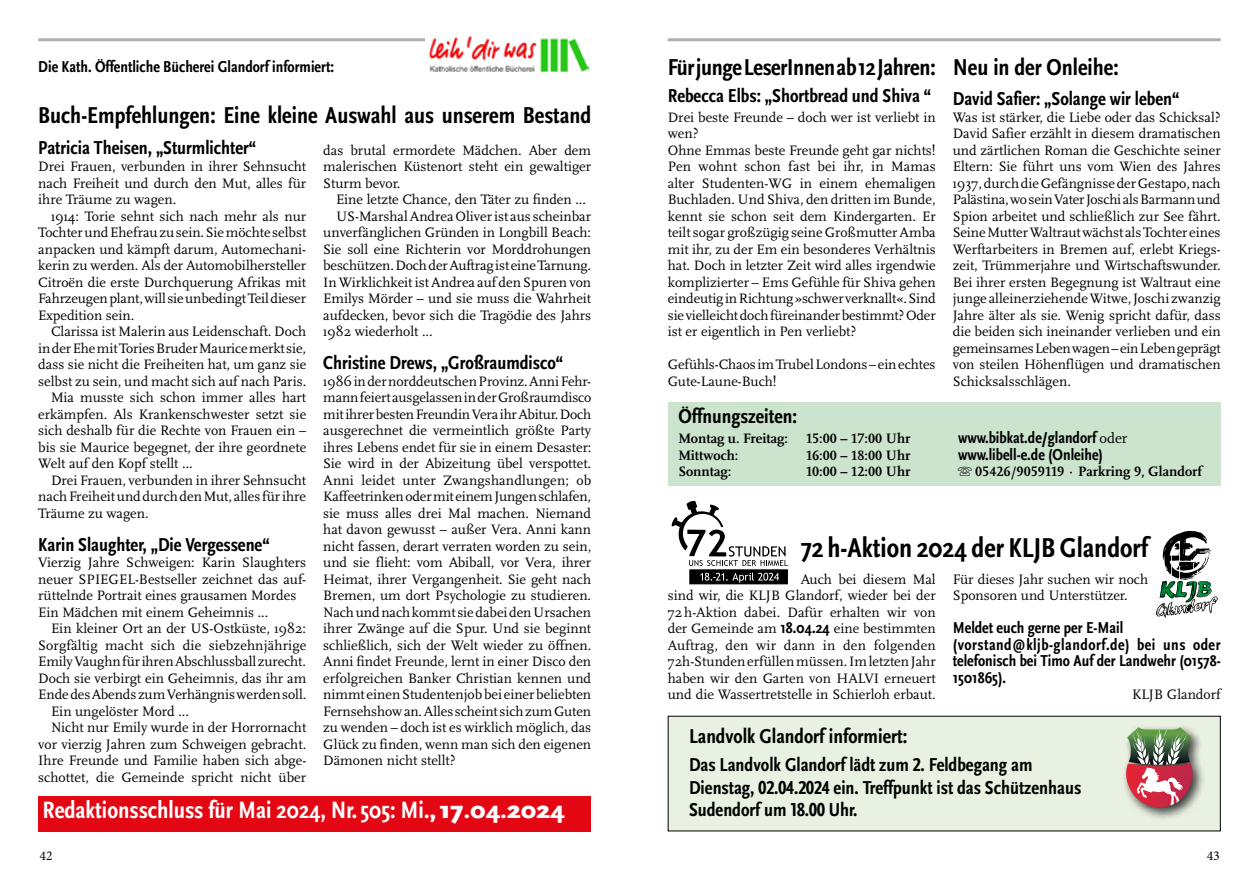
<style>
.page{position:relative;width:1259px;height:893px;background:#fff}
.page>*{position:absolute;margin:0;border:0;box-sizing:border-box;transform-origin:0 0}
.t1{font:700 condensed 28.5px "Scala Sans OT";color:#000}
.t2{font:700 condensed 24.75px "Scala Sans OT";color:#fff}
.t3{font:700 condensed 24px "Scala Sans OT";color:#000}
.t4{font:700 condensed 21px "Scala Sans OT";color:#000}
.t5{font:700 condensed 19.5px/22.5px "Scala Sans OT";color:#000}
.t6{font:700 condensed 16.5px/16.5px "Scala Sans OT";color:#000}
.t7{font:14.25px/16.5px "Scala OT";color:#000;text-align:justify}
.t8{font:700 14.25px "Scala OT";color:#000}
.t9{font:13.5px "Minion Pro";color:#000}
.s1{font-weight:900;font-stretch:normal}
.s2{font-family:"Scala OT";font-weight:400;font-stretch:normal;font-size:15px}
.s3{font-family:"European Pi Three";font-weight:400;font-size:13.5px}
.s4{font-family:"Scala Sans OT";font-weight:700;font-stretch:condensed;font-size:16.5px}
</style>
<div class="page">
<hr style="left:668px;top:38px;width:552px;height:3px;background:#aeafb3">
<hr style="left:38px;top:38px;width:553px;height:3px;background:#aeafb3">
<div style="left:38px;top:796px;width:553px;height:35px;background:#e30613"></div>
<div style="left:425px;top:35px;width:166px;height:37px;background:#fff"></div>
<img style="left:429px;top:36px;width:159px;height:36px">
<div style="left:668px;top:403px;width:552px;height:83px;background:#cce4ce"></div>
<div style="left:668px;top:716px;width:552px;height:115px;background:#e9f1e2"></div>
<div style="left:1121px;top:723px;width:85px;height:97px;background:#000;opacity:.75"></div>
<img style="left:1124px;top:727px;width:70px;height:80px">
<svg style="left:1156px;top:530px;width:63px;height:88px"></svg>
<svg style="left:671px;top:501px;width:117px;height:83px"></svg>
<p class="t6" style="left:38px;top:59px;width:297px">Die Kath. Öffentliche Bücherei Glandorf informiert:</p>
<h3 class="t3" style="left:38px;top:102px;width:554px">Buch-Empfehlungen: Eine kleine Auswahl aus unserem Bestand</h3>
<h3 class="t5" style="left:38px;top:137px;width:219px">Patricia Theisen, „Sturmlichter“</h3>
<p class="t7" style="left:38px;top:159px;width:269px">Drei Frauen, verbunden in ihrer Sehnsucht nach Freiheit und durch den Mut, alles für ihre Träume zu wagen.</p>
<p class="t7" style="left:38px;top:208px;width:269px;text-indent:13px">1914: Torie sehnt sich nach mehr als nur Tochter und Ehefrau zu sein. Sie möchte selbst anpacken und kämpft darum, Automechani&shy;kerin zu werden. Als der Automobilhersteller Citroën die erste Durchquerung Afrikas mit Fahrzeugen plant, will sie unbedingt Teil dieser Expedition sein.</p>
<p class="t7" style="left:51px;top:324px;width:257px">Clarissa ist Malerin aus Leidenschaft. Doch</p>
<p class="t7" style="left:38px;top:340px;width:269px">in der Ehe mit Tories Bruder Maurice merkt sie,</p>
<p class="t7" style="left:38px;top:357px;width:269px">dass sie nicht die Freiheiten hat, um ganz sie</p>
<p class="t7" style="left:38px;top:373px;width:269px">selbst zu sein, und macht sich auf nach Paris.</p>
<p class="t7" style="left:51px;top:390px;width:257px">Mia musste sich schon immer alles hart</p>
<p class="t7" style="left:38px;top:406px;width:269px">erkämpfen. Als Krankenschwester setzt sie</p>
<p class="t7" style="left:38px;top:423px;width:269px">sich deshalb für die Rechte von Frauen ein –</p>
<p class="t7" style="left:38px;top:439px;width:269px">bis sie Maurice begegnet, der ihre geordnete</p>
<p class="t7" style="left:38px;top:456px;width:156px">Welt auf den Kopf stellt ...</p>
<p class="t7" style="left:51px;top:472px;width:257px">Drei Frauen, verbunden in ihrer Sehnsucht</p>
<p class="t7" style="left:38px;top:489px;width:269px">nach Freiheit und durch den Mut, alles für ihre</p>
<p class="t7" style="left:38px;top:505px;width:112px">Träume zu wagen.</p>
<h3 class="t5" style="left:38px;top:534px;width:233px">Karin Slaughter, „Die Vergessene“</h3>
<p class="t7" style="left:38px;top:555px;width:269px;text-align:left">Vierzig Jahre Schweigen: Karin Slaughters neuer SPIEGEL-Bestseller zeichnet das auf&shy;rüttelnde Portrait eines grausamen Mordes Ein Mädchen mit einem Geheimnis ...</p>
<p class="t7" style="left:51px;top:621px;width:257px">Ein kleiner Ort an der US-Ostküste, 1982:</p>
<p class="t7" style="left:38px;top:637px;width:270px">Sorgfältig macht sich die siebzehnjährige</p>
<p class="t7" style="left:38px;top:654px;width:269px">Emily Vaughn für ihren Abschlussball zurecht.</p>
<p class="t7" style="left:38px;top:670px;width:269px">Doch sie verbirgt ein Geheimnis, das ihr am</p>
<p class="t7" style="left:38px;top:687px;width:269px">Ende des Abends zum Verhängnis werden soll.</p>
<p class="t7" style="left:51px;top:703px;width:140px">Ein ungelöster Mord ...</p>
<p class="t7" style="left:51px;top:720px;width:257px">Nicht nur Emily wurde in der Horrornacht</p>
<p class="t7" style="left:38px;top:736px;width:269px">vor vierzig Jahren zum Schweigen gebracht.</p>
<p class="t7" style="left:38px;top:753px;width:269px">Ihre Freunde und Familie haben sich abge-</p>
<p class="t7" style="left:38px;top:769px;width:269px">schottet, die Gemeinde spricht nicht über</p>
<p class="t7" style="left:323px;top:142px;width:269px">das brutal ermordete Mädchen. Aber dem malerischen Küstenort steht ein gewaltiger Sturm bevor.</p>
<p class="t7" style="left:336px;top:192px;width:251px">Eine letzte Chance, den Täter zu finden ...</p>
<p class="t7" style="left:336px;top:208px;width:257px">US-Marshal Andrea Oliver ist aus scheinbar</p>
<p class="t7" style="left:323px;top:225px;width:269px">unverfänglichen Gründen in Longbill Beach:</p>
<p class="t7" style="left:323px;top:241px;width:269px">Sie soll eine Richterin vor Morddrohungen</p>
<p class="t7" style="left:323px;top:258px;width:269px">beschützen. Doch der Auftrag ist eine Tarnung.</p>
<p class="t7" style="left:323px;top:274px;width:269px">In Wirklichkeit ist Andrea auf den Spuren von</p>
<p class="t7" style="left:323px;top:291px;width:269px">Emilys Mörder – und sie muss die Wahrheit</p>
<p class="t7" style="left:323px;top:307px;width:269px">aufdecken, bevor sich die Tragödie des Jahrs</p>
<p class="t7" style="left:323px;top:324px;width:111px">1982 wiederholt ...</p>
<h3 class="t5" style="left:323px;top:352px;width:241px">Christine Drews, „Großraumdisco“</h3>
<p class="t7" style="left:323px;top:373px;width:270px">1986 in der norddeutschen Provinz. Anni Fehr&shy;mann feiert ausgelassen in der Großraumdisco mit ihrer besten Freundin Vera ihr Abitur. Doch ausgerechnet die vermeintlich größte Party ihres Lebens endet für sie in einem Desaster:<br>Sie wird in der Abizeitung übel verspottet.<br>Anni leidet unter Zwangshandlungen; ob Kaffeetrinken oder mit einem Jungen schlafen, sie muss alles drei Mal machen. Niemand hat davon gewusst – außer Vera. Anni kann nicht fassen, derart verraten worden zu sein, und sie flieht: vom Abiball, vor Vera, ihrer Heimat, ihrer Vergangenheit. Sie geht nach Bremen, um dort Psychologie zu studieren.<br>Nach und nach kommt sie dabei den Ursachen ihrer Zwänge auf die Spur. Und sie beginnt schließlich, sich der Welt wieder zu öffnen.<br>Anni findet Freunde, lernt in einer Disco den erfolgreichen Banker Christian kennen und nimmt einen Studentenjob bei einer beliebten Fernsehshow an. Alles scheint sich zum Guten zu wenden – doch ist es wirklich möglich, das Glück zu finden, wenn man sich den eigenen Dämonen nicht stellt?</p>
<h2 class="t2" style="left:43px;top:796px;width:523px">Redaktionsschluss für Mai 2024, Nr.505: Mi.<span class="s1">, 17.04.2024</span></h2>
<h3 class="t3" style="left:668px;top:54px;width:269px">Für junge LeserInnen ab 12 Jahren:</h3>
<h3 class="t5" style="left:668px;top:85px;width:265px">Rebecca Elbs: „Shortbread und Shiva “</h3>
<p class="t7" style="left:668px;top:109px;width:270px;text-align:left">Drei beste Freunde – doch wer ist verliebt in wen?<br>Ohne Emmas beste Freunde geht gar nichts!<br>Pen wohnt schon fast bei ihr, in Mamas alter Studenten-WG in einem ehemaligen Buchladen. Und Shiva, den dritten im Bunde, kennt sie schon seit dem Kindergarten. Er teilt sogar großzügig seine Großmutter Amba mit ihr, zu der Em ein besonderes Verhältnis hat. Doch in letzter Zeit wird alles irgendwie komplizierter – Ems Gefühle für Shiva gehen eindeutig in Richtung »schwer verknallt«. Sind sie vielleicht doch füreinander bestimmt? Oder ist er eigentlich in Pen verliebt?</p>
<p class="t7" style="left:668px;top:357px;width:269px">Gefühls-Chaos im Trubel Londons – ein echtes<br>Gute-Laune-Buch!</p>
<h3 class="t4" style="left:678px;top:404px;width:120px">Öffnungszeiten:</h3>
<p class="t8" style="left:678px;top:431px;width:111px">Montag u. Freitag:</p>
<p class="t8" style="left:806px;top:431px;width:106px">15:00 – 17:00 Uhr</p>
<p class="t8" style="left:678px;top:447px;width:62px">Mittwoch:</p>
<p class="t8" style="left:806px;top:447px;width:106px">16:00 – 18:00 Uhr</p>
<p class="t8" style="left:678px;top:464px;width:54px">Sonntag:</p>
<p class="t8" style="left:806px;top:464px;width:106px">10:00 – 12:00 Uhr</p>
<h3 class="t3" style="left:952px;top:54px;width:167px">Neu in der Onleihe:</h3>
<h3 class="t5" style="left:952px;top:88px;width:228px">David Safier: „Solange wir leben“</h3>
<p class="t7" style="left:952px;top:109px;width:269px">Was ist stärker, die Liebe oder das Schicksal?<br>David Safier erzählt in diesem dramatischen und zärtlichen Roman die Geschichte seiner Eltern: Sie führt uns vom Wien des Jahres 1937, durch die Gefängnisse der Gestapo, nach Palästina, wo sein Vater Joschi als Barmann und Spion arbeitet und schließlich zur See fährt.<br>Seine Mutter Waltraut wächst als Tochter eines Werftarbeiters in Bremen auf, erlebt Kriegs&shy;zeit, Trümmerjahre und Wirtschaftswunder.<br>Bei ihrer ersten Begegnung ist Waltraut eine junge alleinerziehende Witwe, Joschi zwanzig Jahre älter als sie. Wenig spricht dafür, dass die beiden sich ineinander verlieben und ein gemeinsames Leben wagen – ein Leben geprägt von steilen Höhenflügen und dramatischen Schicksalsschlägen.</p>
<p class="t6" style="left:958px;top:430px;width:171px">www.bibkat.de/glandorf <span class="s2">oder </span>www.libell-e.de (Onleihe)</p>
<p class="t8" style="left:958px;top:464px;width:246px"><span class="s3">s</span> 05426/9059119 · Parkring 9, Glandorf</p>
<h1 class="t1" style="left:800px;top:532px;width:349px">72 h-Aktion 2024 der KLJB Glandorf</h1>
<p class="t7" style="left:668px;top:571px;width:269px;text-indent:133px">Auch bei diesem Mal sind wir, die KLJB Glandorf, wieder bei der 72h-Aktion dabei. Dafür erhalten wir von der Gemeinde am <span class="s4">18.04.24</span> eine bestimmten Auftrag, den wir dann in den folgenden 72h-Stunden erfüllen müssen. Im letzten Jahr haben wir den Garten von HALVI erneuert und die Wassertretstelle in Schierloh erbaut.</p>
<p class="t7" style="left:952px;top:571px;width:197px">Für dieses Jahr suchen wir noch<br>Sponsoren und Unterstützer.</p>
<p class="t6" style="left:952px;top:620px;width:269px">Meldet euch gerne per E-Mail (vorstand@kljb-glandorf.de) bei uns oder telefonisch bei Timo Auf der Landwehr (01578-<br>1501865).</p>
<p class="t7" style="left:1132px;top:687px;width:90px">KLJB Glandorf</p>
<h3 class="t4" style="left:689px;top:724px;width:220px">Landvolk Glandorf informiert:</h3>
<h3 class="t5" style="left:689px;top:754px;width:394px">Das Landvolk Glandorf lädt zum 2. Feldbegang am<br>Dienstag, 02.04.2024 ein. Treffpunkt ist das Schützenhaus<br>Sudendorf um 18.00 Uhr.</h3>
<p class="t9" style="left:39px;top:846px;width:15px">42</p>
<p class="t9" style="left:1207px;top:846px;width:14px">43</p>
</div>
